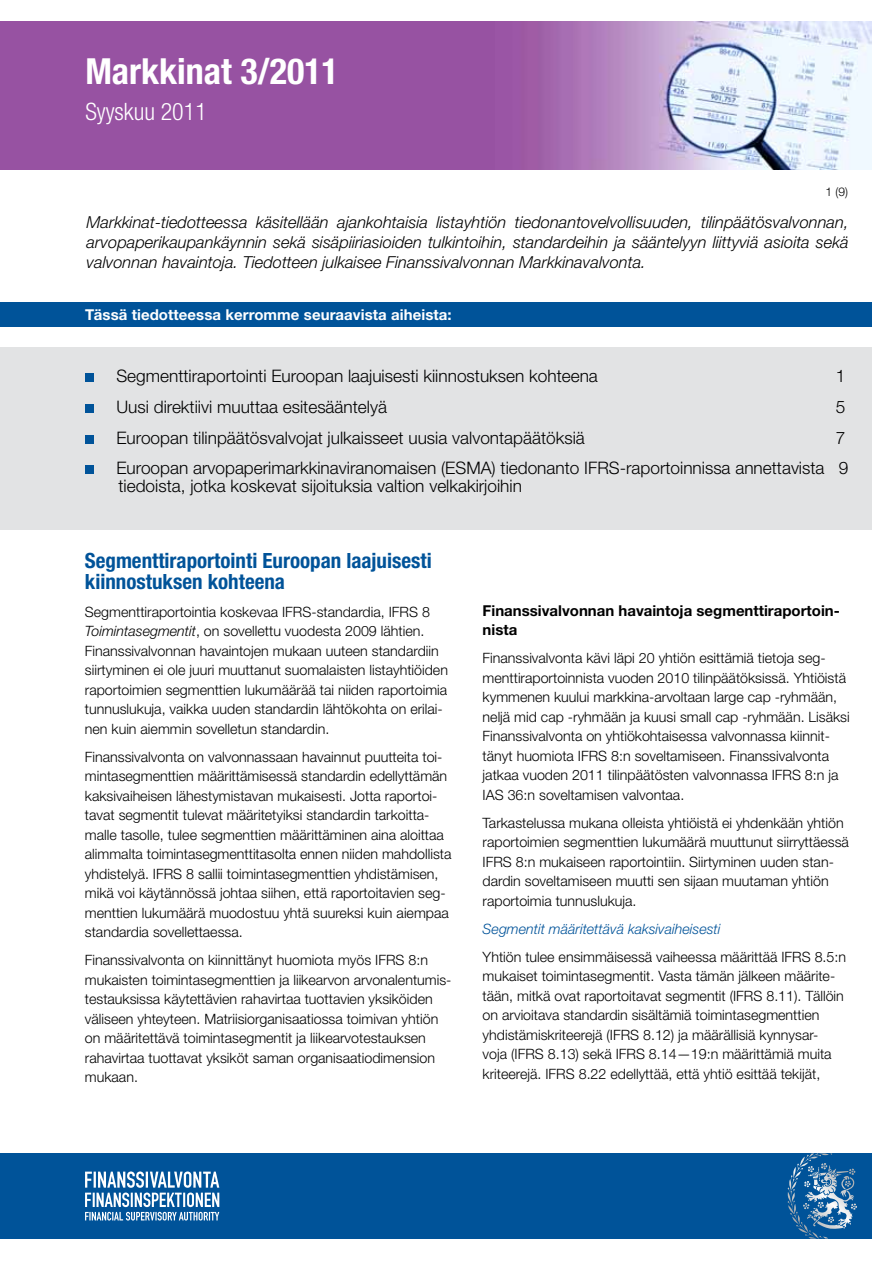
<style>
.page{position:relative;width:893px;height:1263px;background:#fff}
.page>*{position:absolute;margin:0;border:0;box-sizing:border-box;transform-origin:0 0}
.t1{font:700 condensed 36px "Helvetica Neue LT Std";color:#fff}
.t2{font:300 condensed 24px "Helvetica Neue LT Std";color:#fff}
.t3{font:700 condensed 21px/21px "Helvetica Neue LT Std";color:#005399}
.t4{font:300 17.25px/30.8px "Helvetica Neue LT Std";color:#000;text-align:right}
.t5{font:italic 300 16.5px/19.8px "Helvetica Neue LT Std";color:#000;text-align:justify}
.t6{font:700 15px/19.5px "Helvetica Neue LT Std";color:#000}
.t7{font:700 15px "Helvetica Neue LT Std";letter-spacing:.005em;color:#fff}
.t8{font:300 14.25px/19.5px "Helvetica Neue LT Std";color:#000}
.t9{font:italic 300 14.25px "Helvetica Neue LT Std";color:#005399}
.t10{font:300 12px "Helvetica Neue LT Std";color:#000}
.s1{font-style:italic}
</style>
<div class="page">
<img style="left:0;top:21px;width:872px;height:149px">
<div style="left:0;top:1153px;width:872px;height:85px;background:#005399"></div>
<svg style="left:800px;top:1153px;width:32px;height:13px"></svg>
<svg style="left:85px;top:1171px;width:134px;height:49px"></svg>
<div style="left:0;top:302px;width:872px;height:25px;background:#005399"></div>
<div style="left:0;top:347px;width:872px;height:183px;background:#e2e3e4"></div>
<div style="left:85px;top:373px;width:9px;height:9px;background:#005399"></div>
<div style="left:85px;top:404px;width:9px;height:9px;background:#005399"></div>
<div style="left:85px;top:435px;width:9px;height:8px;background:#005399"></div>
<div style="left:85px;top:466px;width:9px;height:8px;background:#005399"></div>
<h1 class="t1" style="left:85px;top:49px;width:255px">Markkinat 3/2011</h1>
<h2 class="t2" style="left:85px;top:97px;width:123px">Syyskuu 2011</h2>
<p class="t10" style="left:825px;top:184px;width:24px">1 (9)</p>
<p class="t5" style="left:87px;top:212px;width:764px">Markkinat-tiedotteessa käsitellään ajankohtaisia listayhtiön tiedonantovelvollisuuden, tilinpäätösvalvonnan, arvopaperikaupankäynnin sekä sisäpiiriasioiden tulkintoihin, standardeihin ja sääntelyyn liittyviä asioita sekä valvonnan havaintoja. Tiedotteen julkaisee Finanssivalvonnan Markkinavalvonta.</p>
<p class="t7" style="left:85px;top:305px;width:368px">Tässä tiedotteessa kerromme seuraavista aiheista:</p>
<p class="t4" style="left:116px;top:360px;width:483px">Segmenttiraportointi Euroopan laajuisesti kiinnostuksen kohteena</p>
<p class="t4" style="left:836px;top:360px;width:11px">1</p>
<p class="t4" style="left:116px;top:391px;width:272px">Uusi direktiivi muuttaa esitesääntelyä</p>
<p class="t4" style="left:836px;top:391px;width:11px">5</p>
<p class="t4" style="left:116px;top:422px;width:470px">Euroopan tilinpäätösvalvojat julkaisseet uusia valvontapäätöksiä</p>
<p class="t4" style="left:116px;top:422px;width:734px">7<br>Euroopan arvopaperimarkkinaviranomaisen (ESMA) tiedonanto IFRS-raportoinnissa annettavista 9</p>
<p class="t4" style="left:118px;top:470px;width:405px">tiedoista, jotka koskevat sijoituksia valtion velkakirjoihin</p>
<h3 class="t3" style="left:85px;top:550px;width:348px">Segmenttiraportointi Euroopan laajuisesti kiinnostuksen kohteena</h3>
<p class="t8" style="left:85px;top:602px;width:365px">Segmenttiraportointia koskevaa IFRS-standardia, IFRS 8<br><span class="s1">Toimintasegmentit</span>, on sovellettu vuodesta 2009 lähtien.<br>Finanssivalvonnan havaintojen mukaan uuteen standardiin siirtyminen ei ole juuri muuttanut suomalaisten listayhtiöiden raportoimien segmenttien lukumäärää tai niiden raportoimia tunnuslukuja, vaikka uuden standardin lähtökohta on erilai&shy;nen kuin aiemmin sovelletun standardin.</p>
<p class="t8" style="left:85px;top:747px;width:368px">Finanssivalvonta on valvonnassaan havainnut puutteita toi&shy;mintasegmenttien määrittämisessä standardin edellyttämän kaksivaiheisen lähestymistavan mukaisesti. Jotta raportoi&shy;tavat segmentit tulevat määritetyiksi standardin tarkoitta&shy;malle tasolle, tulee segmenttien määrittäminen aina aloittaa alimmalta toimintasegmenttitasolta ennen niiden mahdollista yhdistelyä. IFRS 8 sallii toimintasegmenttien yhdistämisen, mikä voi käytännössä johtaa siihen, että raportoitavien seg&shy;menttien lukumäärä muodostuu yhtä suureksi kuin aiempaa standardia sovellettaessa.</p>
<p class="t8" style="left:85px;top:950px;width:368px">Finanssivalvonta on kiinnittänyt huomiota myös IFRS 8:n mukaisten toimintasegmenttien ja liikearvon arvonalentumis&shy;testauksissa käytettävien rahavirtaa tuottavien yksiköiden väliseen yhteyteen. Matriisiorganisaatiossa toimivan yhtiön on määritettävä toimintasegmentit ja liikearvotestauksen rahavirtaa tuottavat yksiköt saman organisaatiodimension mukaan.</p>
<p class="t6" style="left:483px;top:600px;width:359px">Finanssivalvonnan havaintoja segmenttiraportoin&shy;nista</p>
<p class="t8" style="left:483px;top:648px;width:369px">Finanssivalvonta kävi läpi 20 yhtiön esittämiä tietoja seg&shy;menttiraportoinnista vuoden 2010 tilinpäätöksissä. Yhtiöistä kymmenen kuului markkina-arvoltaan large cap -ryhmään, neljä mid cap -ryhmään ja kuusi small cap -ryhmään. Lisäksi Finanssivalvonta on yhtiökohtaisessa valvonnassa kiinnit&shy;tänyt huomiota IFRS 8:n soveltamiseen. Finanssivalvonta jatkaa vuoden 2011 tilinpäätösten valvonnassa IFRS 8:n ja IAS 36:n soveltamisen valvontaa.</p>
<p class="t8" style="left:483px;top:812px;width:368px">Tarkastelussa mukana olleista yhtiöistä ei yhdenkään yhtiön raportoimien segmenttien lukumäärä muuttunut siirryttäessä IFRS 8:n mukaiseen raportointiin. Siirtyminen uuden stan&shy;dardin soveltamiseen muutti sen sijaan muutaman yhtiön raportoimia tunnuslukuja.</p>
<p class="t9" style="left:483px;top:920px;width:239px">Segmentit määritettävä kaksivaiheisesti</p>
<p class="t8" style="left:483px;top:946px;width:365px">Yhtiön tulee ensimmäisessä vaiheessa määrittää IFRS 8.5:n mukaiset toimintasegmentit. Vasta tämän jälkeen määrite&shy;tään, mitkä ovat raportoitavat segmentit (IFRS 8.11). Tällöin on arvioitava standardin sisältämiä toimintasegmenttien yhdistämiskriteerejä (IFRS 8.12) ja määrällisiä kynnysar&shy;voja (IFRS 8.13) sekä IFRS 8.14—19:n määrittämiä muita kriteerejä. IFRS 8.22 edellyttää, että yhtiö esittää tekijät,</p>
</div>
